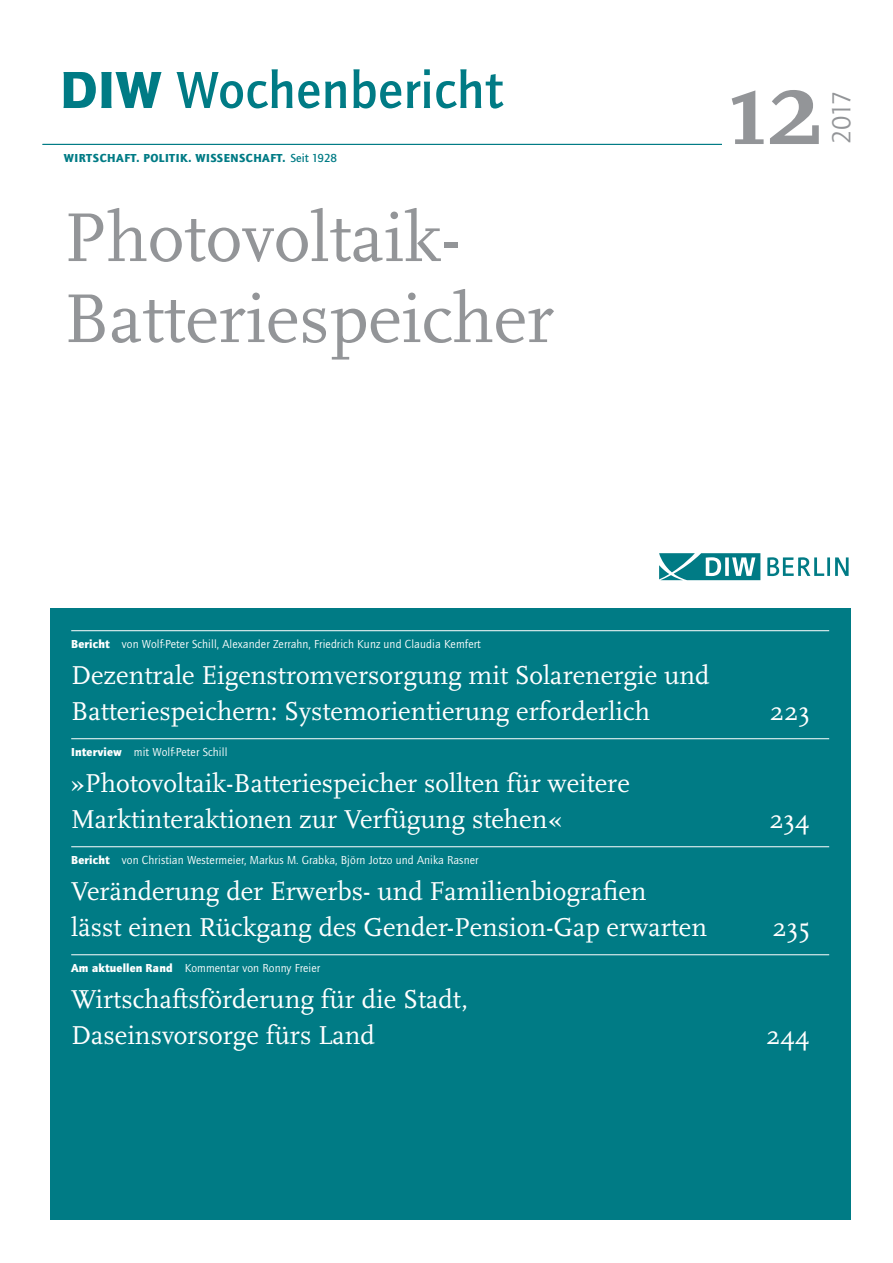
<style>
.page{position:relative;width:893px;height:1263px;background:#fff}
.page>*{position:absolute;margin:0;border:0;box-sizing:border-box;transform-origin:0 0}
.t1{font:700 114px "Scala Pro";color:#939598}
.t2{font:72px/81px "Scala Pro";color:#939598}
.t3{font:500 54px "Quay Sans ITC Std";letter-spacing:.01em;color:#007b85}
.t4{font:27px/36px "Scala Pro";color:#fff}
.t5{font:27px "Quay Sans ITC Std";color:#939598}
.t6{font:12px "Quay Sans ITC Std";letter-spacing:.01em;color:#fff}
.t7{font:900 12px "Quay Sans ITC Std";letter-spacing:.04em;color:#007b85}
.s1{font-weight:900}
.s2{font-weight:500}
</style>
<div class="page">
<hr style="left:43px;top:144px;width:765px;height:1px;background:#007b85">
<svg style="left:767px;top:557px;width:82px;height:19px"></svg>
<svg style="left:659px;top:553px;width:101px;height:27px"></svg>
<div style="left:722px;top:90px;width:107px;height:63px;background:#fff"></div>
<div style="left:50px;top:608px;width:800px;height:607px;background:#007b85"></div>
<hr style="left:71px;top:630px;width:758px;height:1px;background:#fff">
<hr style="left:71px;top:738px;width:758px;height:1px;background:#fff">
<hr style="left:71px;top:846px;width:758px;height:1px;background:#fff">
<hr style="left:71px;top:954px;width:758px;height:1px;background:#fff">
<h3 class="t3" style="left:60px;top:58px;width:445px"><span class="s1">DIW</span> Wochenbericht</h3>
<p class="t7" style="left:64px;top:151px;width:275px">WIRTSCHAFT. POLITIK. WISSENSCHAFT. <span class="s2">Seit 1928</span></p>
<h2 class="t2" style="left:64px;top:194px;width:492px">Photovoltaik-<br>Batteriespeicher</h2>
<h1 class="t1" style="left:727px;top:23px;width:99px">12</h1>
<p class="t5" style="left:826px;top:144px;width:55px;rotate:-90deg">2017</p>
<p class="t6" style="left:71px;top:637px;width:411px"><span class="s1">Bericht</span> von Wolf-Peter Schill, Alexander Zerrahn, Friedrich Kunz und Claudia Kemfert</p>
<p class="t4" style="left:71px;top:656px;width:640px">Dezentrale Eigenstromversorgung mit Solarenergie und<br>Batteriespeichern: Systemorientierung erforderlich</p>
<p class="t6" style="left:71px;top:745px;width:158px"><span class="s1">Interview</span> mit Wolf-Peter Schill</p>
<p class="t4" style="left:71px;top:764px;width:560px">»Photovoltaik-Batteriespeicher sollten für weitere<br>Marktinteraktionen zur Verfügung stehen«</p>
<p class="t6" style="left:71px;top:853px;width:409px"><span class="s1">Bericht</span> von Christian Westermeier, Markus M. Grabka, Björn Jotzo und Anika Rasner</p>
<p class="t4" style="left:71px;top:872px;width:637px">Veränderung der Erwerbs- und Familienbiografien<br>lässt einen Rückgang des Gender-Pension-Gap erwarten</p>
<p class="t6" style="left:71px;top:961px;width:251px"><span class="s1">Am aktuellen Rand</span> Kommentar von Ronny Freier</p>
<p class="t4" style="left:71px;top:980px;width:398px">Wirtschaftsförderung für die Stadt,<br>Daseinsvorsorge fürs Land</p>
<p class="t4" style="left:770px;top:692px;width:42px">223</p>
<p class="t4" style="left:769px;top:800px;width:39px">234</p>
<p class="t4" style="left:772px;top:908px;width:39px">235</p>
<p class="t4" style="left:766px;top:1016px;width:43px">244</p>
</div>
